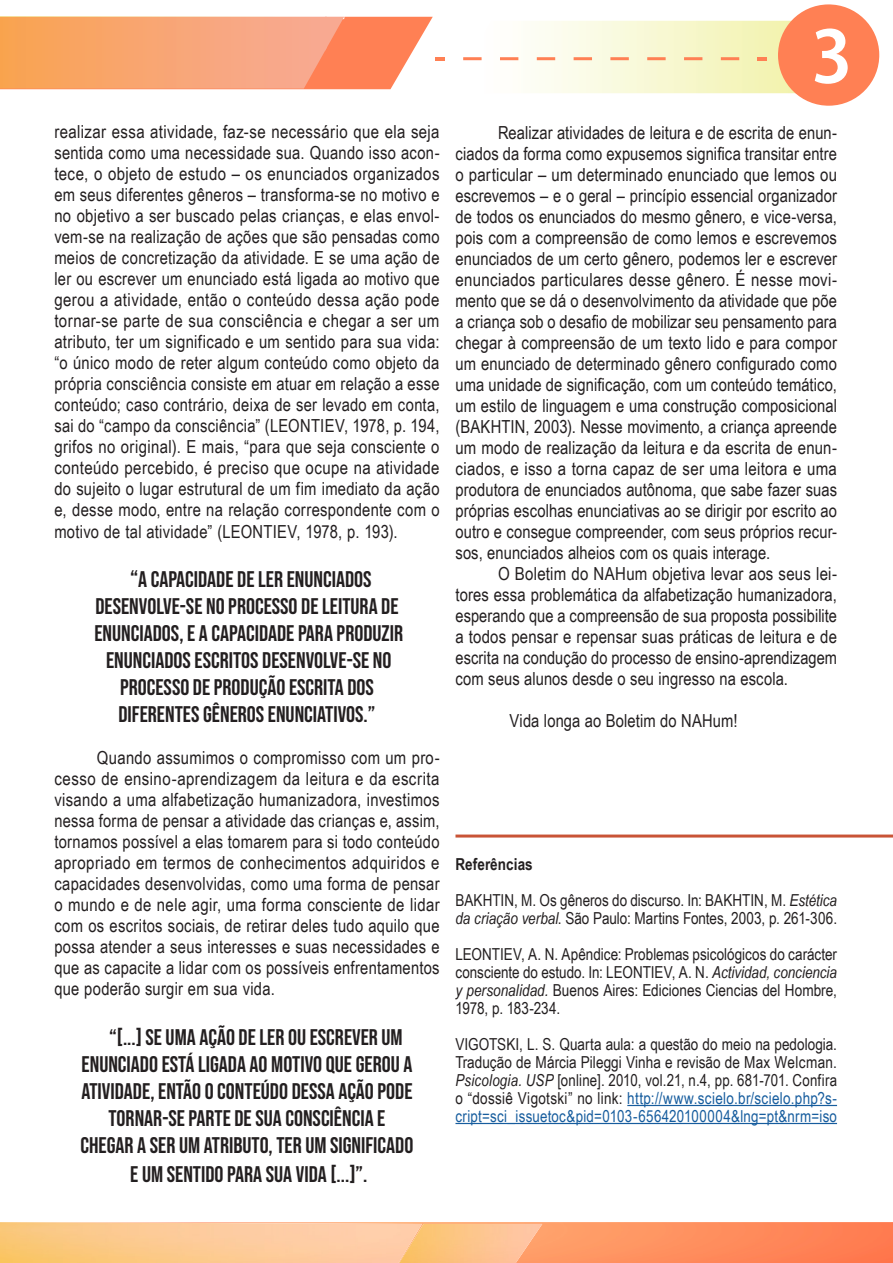
<style>
.page{position:relative;width:893px;height:1263px;background:#fff}
.page>*{position:absolute;margin:0;border:0;box-sizing:border-box;transform-origin:0 0}
.t1{font:22.5px/27px "Bebas Neue";color:#231f20;text-align:center}
.t2{font:18px/21px "Arial Narrow";letter-spacing:.005em;color:#231f20;text-align:justify}
.t3{font:16.5px/18px "Arial Narrow";color:#231f20}
.s1{font-size:24px}
.s2{font-weight:700}
.s3{font-style:italic}
.s4{color:#175d9e}
</style>
<div class="page">
<svg style="left:0;top:16px;width:345px;height:1px"></svg>
<svg style="left:0;top:17px;width:445px;height:72px;background:#faa477"></svg>
<svg style="left:463px;top:4px;width:417px;height:102px"></svg>
<img style="left:422px;top:1222px;width:471px;height:41px">
<img style="left:0;top:1222px;width:422px;height:41px">
<img style="left:399px;top:1224px;width:143px;height:39px">
<hr style="left:627px;top:1105px;width:210px;height:1px;background:#175d9e">
<hr style="left:455px;top:1123px;width:382px;height:1px;background:#175d9e">
<hr style="left:455px;top:834px;width:438px;height:3px;background:#c95436">
<p class="t2" style="left:54px;top:121px;width:387px">realizar essa atividade, faz-se necessário que ela seja sentida como uma necessidade sua. Quando isso acon&shy;tece, o objeto de estudo – os enunciados organizados em seus diferentes gêneros – transforma-se no motivo e no objetivo a ser buscado pelas crianças, e elas envol&shy;vem-se na realização de ações que são pensadas como meios de concretização da atividade. E se uma ação de ler ou escrever um enunciado está ligada ao motivo que gerou a atividade, então o conteúdo dessa ação pode tornar-se parte de sua consciência e chegar a ser um atributo, ter um significado e um sentido para sua vida: “o único modo de reter algum conteúdo como objeto da própria consciência consiste em atuar em relação a esse conteúdo; caso contrário, deixa de ser levado em conta, sai do “campo da consciência” (LEONTIEV, 1978, p. 194, grifos no original). E mais, “para que seja consciente o conteúdo percebido, é preciso que ocupe na atividade do sujeito o lugar estrutural de um fim imediato da ação e, desse modo, entre na relação correspondente com o motivo de tal atividade” (LEONTIEV, 1978, p. 193).</p>
<p class="t1" style="left:94px;top:566px;width:310px"><span class="s1">“</span>A CAPACIDADE DE LER ENUNCIADOS DESENVOLVE-SE NO PROCESSO DE LEITURA DE ENUNCIADOS, E A CAPACIDADE PARA PRODUZIR ENUNCIADOS ESCRITOS DESENVOLVE-SE NO PROCESSO DE PRODUÇÃO ESCRITA DOS DIFERENTES GÊNEROS ENUNCIATIVOS.”</p>
<p class="t2" style="left:54px;top:747px;width:387px;text-indent:43px">Quando assumimos o compromisso com um pro&shy;cesso de ensino-aprendizagem da leitura e da escrita visando a uma alfabetização humanizadora, investimos nessa forma de pensar a atividade das crianças e, assim, tornamos possível a elas tomarem para si todo conteúdo apropriado em termos de conhecimentos adquiridos e capacidades desenvolvidas, como uma forma de pensar o mundo e de nele agir, uma forma consciente de lidar com os escritos sociais, de retirar deles tudo aquilo que possa atender a seus interesses e suas necessidades e que as capacite a lidar com os possíveis enfrentamentos que poderão surgir em sua vida.</p>
<p class="t1" style="left:109px;top:1023px;width:295px">“[...] SE UMA AÇÃO DE LER OU ESCREVER UM</p>
<p class="t1" style="left:82px;top:1050px;width:332px">ENUNCIADO ESTÁ LIGADA AO MOTIVO QUE GEROU A</p>
<p class="t1" style="left:81px;top:1077px;width:333px">ATIVIDADE, ENTÃO O CONTEÚDO DESSA AÇÃO PODE</p>
<p class="t1" style="left:108px;top:1104px;width:278px">TORNAR-SE PARTE DE SUA CONSCIÊNCIA E</p>
<p class="t1" style="left:81px;top:1131px;width:334px">CHEGAR A SER UM ATRIBUTO, TER UM SIGNIFICADO</p>
<p class="t1" style="left:130px;top:1160px;width:239px">E UM SENTIDO PARA SUA VIDA [...]”.</p>
<p class="t2" style="left:455px;top:122px;width:383px;text-indent:43px">Realizar atividades de leitura e de escrita de enun&shy;ciados da forma como expusemos significa transitar entre o particular – um determinado enunciado que lemos ou escrevemos – e o geral – princípio essencial organizador de todos os enunciados do mesmo gênero, e vice-versa, pois com a compreensão de como lemos e escrevemos enunciados de um certo gênero, podemos ler e escrever enunciados particulares desse gênero. É nesse movi&shy;mento que se dá o desenvolvimento da atividade que põe a criança sob o desafio de mobilizar seu pensamento para chegar à compreensão de um texto lido e para compor um enunciado de determinado gênero configurado como uma unidade de significação, com um conteúdo temático, um estilo de linguagem e uma construção composicional (BAKHTIN, 2003). Nesse movimento, a criança apreende um modo de realização da leitura e da escrita de enun&shy;ciados, e isso a torna capaz de ser uma leitora e uma produtora de enunciados autônoma, que sabe fazer suas próprias escolhas enunciativas ao se dirigir por escrito ao outro e consegue compreender, com seus próprios recur&shy;sos, enunciados alheios com os quais interage.</p>
<p class="t2" style="left:455px;top:563px;width:383px;text-indent:43px">O Boletim do NAHum objetiva levar aos seus lei&shy;tores essa problemática da alfabetização humanizadora, esperando que a compreensão de sua proposta possibilite a todos pensar e repensar suas práticas de leitura e de escrita na condução do processo de ensino-aprendizagem com seus alunos desde o seu ingresso na escola.</p>
<p class="t2" style="left:509px;top:710px;width:230px">Vida longa ao Boletim do NAHum!</p>
<p class="t3" style="left:455px;top:845px;width:383px;line-height:36px"><span class="s2">Referências<br></span>BAKHTIN, M. Os gêneros do discurso. In: BAKHTIN, M. <span class="s3">Estética</span></p>
<p class="t3" style="left:455px;top:899px;width:383px;line-height:36px"><span class="s3">da criação verbal</span>. São Paulo: Martins Fontes, 2003, p. 261-306.<br>LEONTIEV, A. N. Apêndice: Problemas psicológicos do carácter</p>
<p class="t3" style="left:455px;top:962px;width:383px;text-align:justify">consciente do estudo. In: LEONTIEV, A. N. <span class="s3">Actividad, conciencia y personalidad.</span> Buenos Aires: Ediciones Ciencias del Hombre, 1978, p. 183-234.</p>
<p class="t3" style="left:455px;top:1034px;width:383px;text-align:justify">VIGOTSKI, L. S. Quarta aula: a questão do meio na pedologia.<br>Tradução de Márcia Pileggi Vinha e revisão de Max Welcman.<br><span class="s3">Psicologia. USP</span> [online]. 2010, vol.21, n.4, pp. 681-701. Confira o “dossiê Vigotski” no link: <span class="s4">http://www.scielo.br/scielo.php?s&shy;cript=sci_issuetoc&amp;pid=0103-656420100004&amp;lng=pt&amp;nrm=iso</span></p>
</div>
